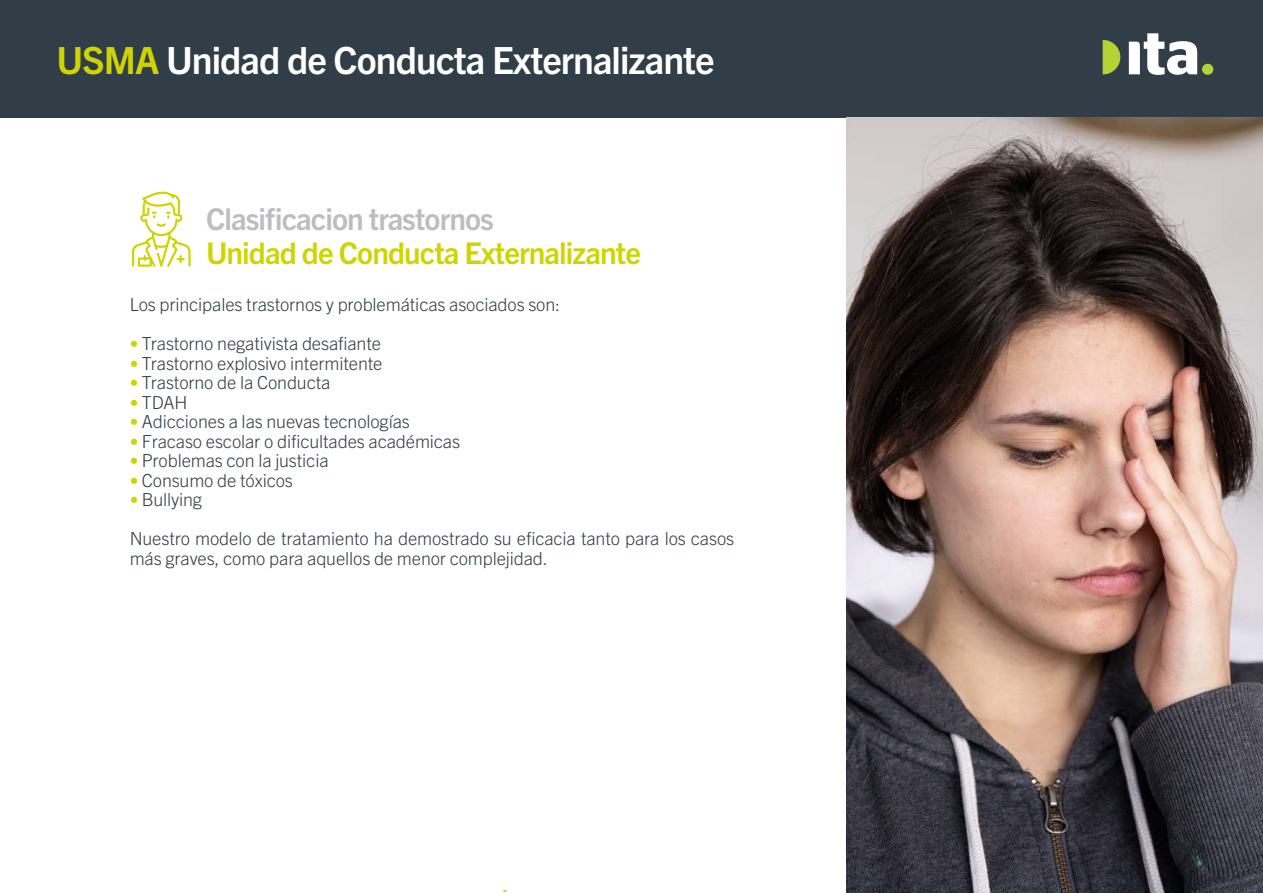
<style>
.page{position:relative;width:1263px;height:893px;background:#fff}
.page>*{position:absolute;margin:0;border:0;box-sizing:border-box;transform-origin:0 0}
.t1{font:700 37.5px "Trade Gothic Next LT Pro";letter-spacing:-.025em;color:#fff}
.t2{font:700 30px "Trade Gothic Next LT Pro";letter-spacing:-.03em;color:#cfd400}
.t3{font:700 30px "Trade Gothic Next LT Pro";letter-spacing:-.03em;color:#bcbdc0}
.t4{font:300 18px/39px "Trade Gothic Next LT Pro";letter-spacing:-.01em;color:#313e48}
.s1{color:#cfd400}
.s2{font-size:17.25px;color:#cfd400}
</style>
<div class="page">
<div style="left:0;top:0;width:1263px;height:117px;background:#313e48"></div>
<svg style="left:132px;top:192px;width:59px;height:75px"></svg>
<svg style="left:1129px;top:33px;width:68px;height:42px"></svg>
<div style="left:1202px;top:64px;width:11px;height:11px;background:#b5d334;border-radius:50%"></div>
<svg style="left:1103px;top:40px;width:17px;height:34px"></svg>
<img style="left:846px;top:117px;width:417px;height:776px">
<h1 class="t1" style="left:56px;top:35px;width:660px"><span class="s1">USMA</span> Unidad de Conducta Externalizante</h1>
<h2 class="t3" style="left:206px;top:199px;width:289px">Clasificacion trastornos</h2>
<h2 class="t2" style="left:206px;top:232px;width:436px">Unidad de Conducta Externalizante</h2>
<p class="t4" style="left:130px;top:284px;width:432px">Los principales trastornos y problemáticas asociados son:</p>
<p class="t4" style="left:130px;top:323px;width:253px"><span class="s2">•</span> Trastorno negativista desafiante</p>
<p class="t4" style="left:130px;top:342px;width:254px"><span class="s2">•</span> Trastorno explosivo intermitente</p>
<p class="t4" style="left:130px;top:362px;width:202px"><span class="s2">•</span> Trastorno de la Conducta</p>
<p class="t4" style="left:130px;top:381px;width:59px"><span class="s2">•</span> TDAH</p>
<p class="t4" style="left:130px;top:401px;width:282px"><span class="s2">•</span> Adicciones a las nuevas tecnologías</p>
<p class="t4" style="left:130px;top:420px;width:332px"><span class="s2">•</span> Fracaso escolar o dificultades académicas</p>
<p class="t4" style="left:130px;top:440px;width:200px"><span class="s2">•</span> Problemas con la justicia</p>
<p class="t4" style="left:130px;top:459px;width:165px"><span class="s2">•</span> Consumo de tóxicos</p>
<p class="t4" style="left:130px;top:479px;width:606px"><span class="s2">•</span> Bullying<br>Nuestro modelo de tratamiento ha demostrado su eficacia tanto para los casos</p>
<p class="t4" style="left:130px;top:537px;width:419px">más graves, como para aquellos de menor complejidad.</p>
</div>
